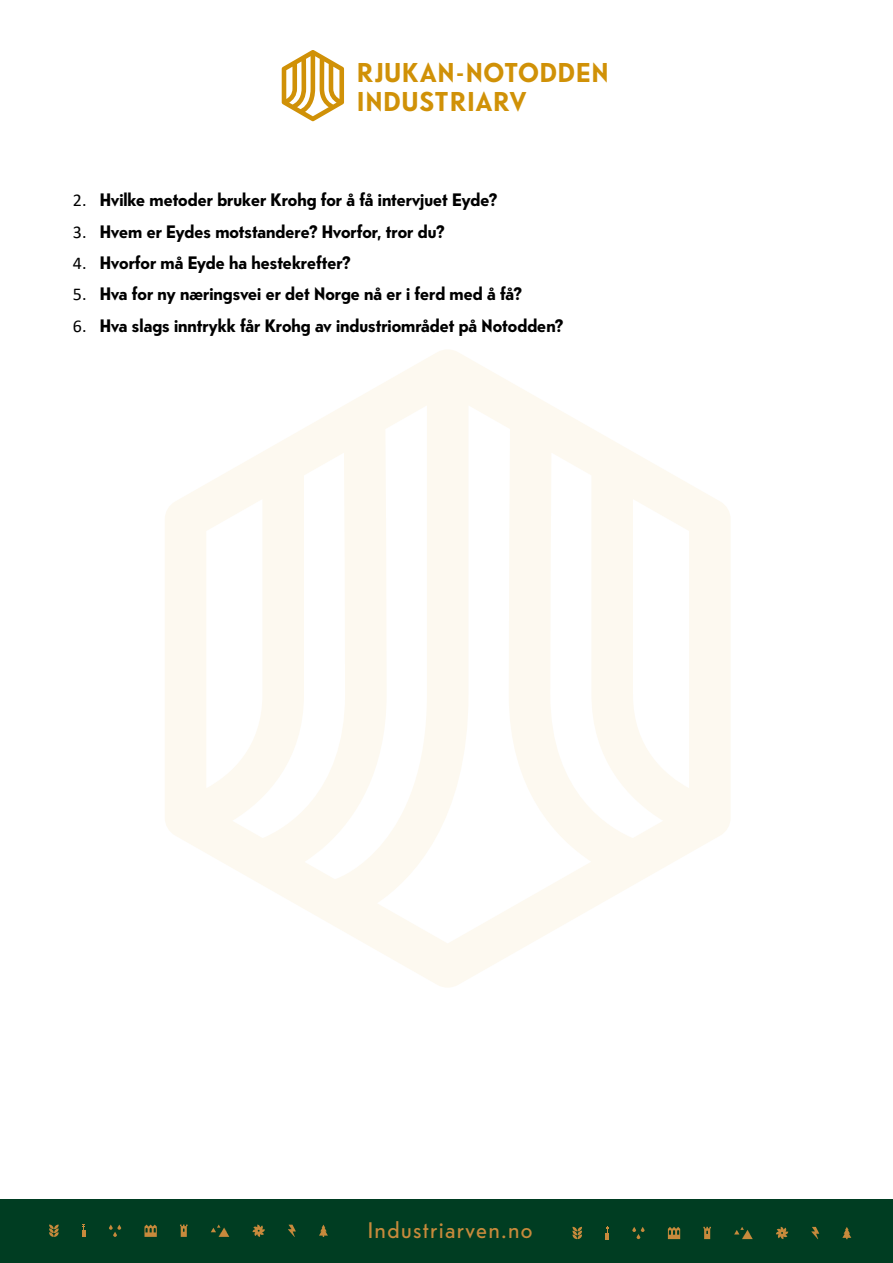
<style>
.page{position:relative;width:893px;height:1263px;background:#fff}
.page>*{position:absolute;margin:0;border:0;box-sizing:border-box;transform-origin:0 0}
.t1{font:700 27.15px/29.2px "Telefon";letter-spacing:.03em;color:#d09107}
.t2{font:22.5px "Telefon";letter-spacing:.06em;color:#c78a3c}
.t3{font:700 18px "Telefon";color:#000}
.s1{font-family:"Calibri";font-weight:400}
</style>
<div class="page">
<svg style="left:165px;top:350px;width:565px;height:637px"></svg>
<div style="left:0;top:1199px;width:893px;height:64px;background:#003d22"></div>
<svg style="left:282px;top:50px;width:62px;height:71px"></svg>
<svg style="left:811px;top:1227px;width:8px;height:12px"></svg>
<svg style="left:668px;top:1227px;width:12px;height:12px"></svg>
<svg style="left:703px;top:1227px;width:8px;height:12px"></svg>
<svg style="left:632px;top:1227px;width:13px;height:12px"></svg>
<svg style="left:605px;top:1227px;width:4px;height:12px"></svg>
<svg style="left:734px;top:1227px;width:19px;height:12px"></svg>
<svg style="left:776px;top:1227px;width:12px;height:12px"></svg>
<svg style="left:572px;top:1227px;width:10px;height:12px"></svg>
<svg style="left:842px;top:1227px;width:9px;height:12px"></svg>
<svg style="left:288px;top:1225px;width:8px;height:12px"></svg>
<svg style="left:144px;top:1224px;width:13px;height:13px"></svg>
<svg style="left:180px;top:1224px;width:8px;height:13px"></svg>
<svg style="left:109px;top:1224px;width:12px;height:13px"></svg>
<svg style="left:82px;top:1224px;width:4px;height:13px"></svg>
<svg style="left:211px;top:1224px;width:18px;height:13px"></svg>
<svg style="left:253px;top:1224px;width:12px;height:13px"></svg>
<svg style="left:49px;top:1224px;width:10px;height:13px"></svg>
<svg style="left:319px;top:1225px;width:9px;height:12px"></svg>
<h1 class="t1" style="left:357px;top:57px;width:253px">RJUKAN-NOTODDEN<br>INDUSTRIARV</h1>
<p class="t3" style="left:73px;top:188px;width:426px"><span class="s1">2.</span> Hvilke metoder bruker Krohg for å få intervjuet Eyde?</p>
<p class="t3" style="left:73px;top:219px;width:373px"><span class="s1">3.</span> Hvem er Eydes motstandere? Hvorfor, tror du?</p>
<p class="t3" style="left:73px;top:250px;width:279px"><span class="s1">4.</span> Hvorfor må Eyde ha hestekrefter?</p>
<p class="t3" style="left:73px;top:282px;width:450px"><span class="s1">5.</span> Hva for ny næringsvei er det Norge nå er i ferd med å få?</p>
<p class="t3" style="left:73px;top:313px;width:492px"><span class="s1">6.</span> Hva slags inntrykk får Krohg av industriområdet på Notodden?</p>
<p class="t2" style="left:368px;top:1216px;width:166px">Industriarven.no</p>
</div>
